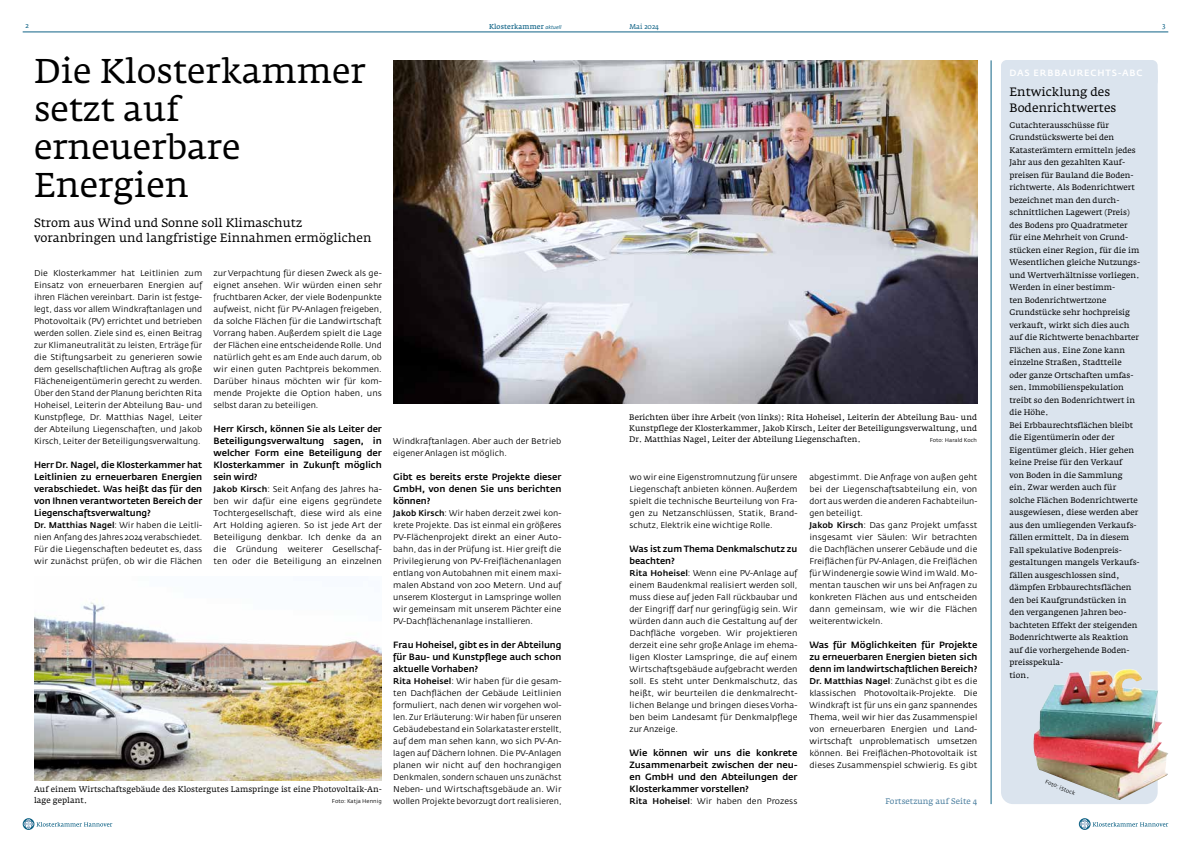
<style>
.page{position:relative;width:1191px;height:842px;background:#fff}
.page>*{position:absolute;margin:0;border:0;box-sizing:border-box;transform-origin:0 0}
.t1{font:34px/38px "Fedra Serif A";color:#000}
.t2{font:12px/15px "Fedra Serif A";color:#000}
.t3{font:500 9px/12px "Fedra Sans";letter-spacing:-.005em;color:#000;text-align:justify}
.t4{font:500 9px "Fedra Sans";letter-spacing:.1em;color:#fff}
.t5{font:8.3px/12px "Fedra Sans";letter-spacing:.005em;color:#000;text-align:justify}
.t6{font:8px/12.5px "Fedra Serif A";color:#000}
.t7{font:8px "Fedra Serif A";letter-spacing:.005em;color:#497d9e}
.t8{font:7px "Fedra Serif A";letter-spacing:.02em;color:#106386;scale:.95 1}
.t9{font:7px "Fedra Serif A";letter-spacing:.005em;color:#106386;scale:.95 1}
.t10{font:7px "Fedra Serif A";letter-spacing:.005em;color:#106386}
.t11{font:5.5px "Fedra Sans";letter-spacing:.005em;color:#000}
.s1{font-family:"Calibri";font-style:italic;font-size:6px}
.s2{font-weight:500}
</style>
<div class="page">
<hr style="left:23px;top:32px;width:1145px;height:1px;background:#106386">
<img style="left:34px;top:602px;width:348px;height:178px">
<div style="left:1001px;top:60px;width:156px;height:744px;background:#dbe4ee;border-radius:12px"></div>
<div style="left:1001px;top:60px;width:156px;height:27px;background:#dbe4ee;border-radius:6px"></div>
<img style="left:1033px;top:669px;width:135px;height:131px">
<hr style="left:990px;top:60px;width:1px;height:744px;background:#106386">
<img style="left:393px;top:60px;width:584px;height:343px">
<svg style="left:23px;top:818px;width:11px;height:12px"></svg>
<svg style="left:24px;top:819px;width:88px;height:10px"></svg>
<svg style="left:1079px;top:819px;width:89px;height:10px"></svg>
<p class="t10" style="left:26px;top:22px;width:5px">2</p>
<p class="t8" style="left:489px;top:23px;width:78px">Klosterkammer <span class="s1">aktuell</span></p>
<p class="t9" style="left:629px;top:23px;width:33px">Mai 2024</p>
<p class="t10" style="left:1162px;top:22px;width:5px">3</p>
<h1 class="t1" style="left:34px;top:52px;width:333px">Die Klosterkammer setzt auf erneuerbare<br>Energien</h1>
<h2 class="t2" style="left:34px;top:215px;width:339px">Strom aus Wind und Sonne soll Klimaschutz voranbringen und langfristige Einnahmen ermöglichen</h2>
<p class="t5" style="left:34px;top:267px;width:170px">Die Klosterkammer hat Leitlinien zum Einsatz von erneuerbaren Energien auf ihren Flächen vereinbart. Darin ist festge&shy;legt, dass vor allem Windkraftanlagen und Photovoltaik (PV) errichtet und betrieben werden sollen. Ziele sind es, einen Beitrag zur Klimaneutralität zu leisten, Erträge für die Stiftungsarbeit zu generieren sowie dem gesellschaftlichen Auftrag als große Flächeneigentümerin gerecht zu werden.<br>Über den Stand der Planung berichten Rita Hoheisel, Leiterin der Abteilung Bau- und Kunstpflege, Dr. Matthias Nagel, Leiter der Abteilung Liegenschaften, und Jakob Kirsch, Leiter der Beteiligungsverwaltung.</p>
<p class="t3" style="left:34px;top:459px;width:170px">Herr Dr. Nagel, die Klosterkammer hat Leitlinien zu erneuerbaren Energien verabschiedet. Was heißt das für den von Ihnen verantworteten Bereich der Liegenschaftsverwaltung?</p>
<p class="t5" style="left:34px;top:519px;width:170px"><span class="s2">Dr. Matthias Nagel</span>: Wir haben die Leitli&shy;nien Anfang des Jahres 2024 verabschiedet.<br>Für die Liegenschaften bedeutet es, dass wir zunächst prüfen, ob wir die Flächen</p>
<p class="t5" style="left:214px;top:267px;width:170px">zur Verpachtung für diesen Zweck als ge&shy;eignet ansehen. Wir würden einen sehr fruchtbaren Acker, der viele Bodenpunkte aufweist, nicht für PV-Anlagen freigeben, da solche Flächen für die Landwirtschaft Vorrang haben. Außerdem spielt die Lage der Flächen eine entscheidende Rolle. Und natürlich geht es am Ende auch darum, ob wir einen guten Pachtpreis bekommen.<br>Darüber hinaus möchten wir für kom&shy;mende Projekte die Option haben, uns selbst daran zu beteiligen.</p>
<p class="t3" style="left:214px;top:423px;width:170px">Herr Kirsch, können Sie als Leiter der Beteiligungsverwaltung sagen, in welcher Form eine Beteiligung der Klosterkammer in Zukunft möglich sein wird?</p>
<p class="t5" style="left:214px;top:483px;width:170px"><span class="s2">Jakob Kirsch</span>: Seit Anfang des Jahres ha&shy;ben wir dafür eine eigens gegründete Tochtergesellschaft, diese wird als eine Art Holding agieren. So ist jede Art der Beteiligung denkbar. Ich denke da an die Gründung weiterer Gesellschaf&shy;ten oder die Beteiligung an einzelnen</p>
<p class="t6" style="left:629px;top:412px;width:349px;line-height:11px;text-align:justify">Berichten über ihre Arbeit (von links): Rita Hoheisel, Leiterin der Abteilung Bau- und Kunstpflege der Klosterkammer, Jakob Kirsch, Leiter der Beteiligungsverwaltung, und Dr. Matthias Nagel, Leiter der Abteilung Liegenschaften.</p>
<p class="t5" style="left:393px;top:435px;width:170px">Windkraftanlagen. Aber auch der Betrieb eigener Anlagen ist möglich.</p>
<p class="t3" style="left:393px;top:471px;width:170px">Gibt es bereits erste Projekte dieser GmbH, von denen Sie uns berichten können?</p>
<p class="t5" style="left:393px;top:507px;width:170px"><span class="s2">Jakob Kirsch</span>: Wir haben derzeit zwei kon&shy;krete Projekte. Das ist einmal ein größeres PV-Flächenprojekt direkt an einer Auto&shy;bahn, das in der Prüfung ist. Hier greift die Privilegierung von PV-Freiflächenanlagen entlang von Autobahnen mit einem maxi&shy;malen Abstand von 200 Metern. Und auf unserem Klostergut in Lamspringe wollen wir gemeinsam mit unserem Pächter eine PV-Dachflächenanlage installieren.</p>
<p class="t3" style="left:393px;top:639px;width:170px">Frau Hoheisel, gibt es in der Abteilung für Bau- und Kunstpflege auch schon aktuelle Vorhaben?</p>
<p class="t5" style="left:393px;top:675px;width:170px"><span class="s2">Rita Hoheisel</span>: Wir haben für die gesam&shy;ten Dachflächen der Gebäude Leitlinien formuliert, nach denen wir vorgehen wol&shy;len. Zur Erläuterung: Wir haben für unseren Gebäudebestand ein Solarkataster erstellt, auf dem man sehen kann, wo sich PV-An&shy;lagen auf Dächern lohnen. Die PV-Anlagen planen wir nicht auf den hochrangigen Denkmalen, sondern schauen uns zunächst Neben- und Wirtschaftsgebäude an. Wir wollen Projekte bevorzugt dort realisieren,</p>
<p class="t11" style="left:929px;top:437px;width:49px">Foto: Harald Koch</p>
<p class="t5" style="left:629px;top:471px;width:169px">wo wir eine Eigenstromnutzung für unsere Liegenschaft anbieten können. Außerdem spielt die technische Beurteilung von Fra&shy;gen zu Netzanschlüssen, Statik, Brand&shy;schutz, Elektrik eine wichtige Rolle.</p>
<p class="t3" style="left:629px;top:543px;width:169px">Was ist zum Thema Denkmalschutz zu beachten?</p>
<p class="t5" style="left:629px;top:567px;width:169px"><span class="s2">Rita Hoheisel</span>: Wenn eine PV-Anlage auf einem Baudenkmal realisiert werden soll, muss diese auf jeden Fall rückbaubar und der Eingriff darf nur geringfügig sein. Wir würden dann auch die Gestaltung auf der Dachfläche vorgeben. Wir projektieren derzeit eine sehr große Anlage im ehema&shy;ligen Kloster Lamspringe, die auf einem Wirtschaftsgebäude aufgebracht werden soll. Es steht unter Denkmalschutz, das heißt, wir beurteilen die denkmalrecht&shy;lichen Belange und bringen dieses Vorha&shy;ben beim Landesamt für Denkmalpflege zur Anzeige.</p>
<p class="t3" style="left:629px;top:747px;width:169px">Wie können wir uns die konkrete Zusammenarbeit zwischen der neu&shy;en GmbH und den Abteilungen der Klosterkammer vorstellen?</p>
<p class="t5" style="left:629px;top:795px;width:169px"><span class="s2">Rita Hoheisel</span>: Wir haben den Prozess</p>
<p class="t5" style="left:809px;top:471px;width:169px;text-align:left">abgestimmt. Die Anfrage von außen geht bei der Liegenschaftsabteilung ein, von dort aus werden die anderen Fachabteilun&shy;gen beteiligt.<br><span class="s2">Jakob Kirsch</span>: Das ganz Projekt umfasst insgesamt vier Säulen: Wir betrachten die Dachflächen unserer Gebäude und die Freiflächen für PV-Anlagen, die Freiflächen für Windenergie sowie Wind im Wald. Mo&shy;mentan tauschen wir uns bei Anfragen zu konkreten Flächen aus und entscheiden dann gemeinsam, wie wir die Flächen weiterentwickeln.</p>
<p class="t3" style="left:809px;top:639px;width:169px">Was für Möglichkeiten für Projekte zu erneuerbaren Energien bieten sich denn im landwirtschaftlichen Bereich?</p>
<p class="t5" style="left:809px;top:675px;width:169px"><span class="s2">Dr. Matthias Nagel</span>: Zunächst gibt es die klassischen Photovoltaik-Projekte. Die Windkraft ist für uns ein ganz spannendes Thema, weil wir hier das Zusammenspiel von erneuerbaren Energien und Land&shy;wirtschaft unproblematisch umsetzen können. Bei Freiflächen-Photovoltaik ist dieses Zusammenspiel schwierig. Es gibt</p>
<p class="t6" style="left:34px;top:784px;width:349px;line-height:11px">Auf einem Wirtschaftsgebäude des Klostergutes Lamspringe ist eine Photovoltaik-An&shy;lage geplant.</p>
<p class="t11" style="left:332px;top:798px;width:51px">Foto: Katja Hennig</p>
<p class="t7" style="left:885px;top:797px;width:93px">Fortsetzung auf Seite 4</p>
<p class="t4" style="left:1009px;top:68px;width:135px">DAS ERBBAURECHTS-ABC</p>
<h2 class="t2" style="left:1009px;top:84px;width:108px;line-height:16px">Entwicklung des<br>Bodenrichtwertes</h2>
<p class="t6" style="left:1009px;top:119px;width:132px">Gutachterausschüsse für<br>Grundstückswerte bei den<br>Katasterämtern ermitteln jedes<br>Jahr aus den gezahlten Kauf&shy;preisen für Bauland die Boden&shy;richtwerte. Als Bodenrichtwert bezeichnet man den durch&shy;schnittlichen Lagewert (Preis) des Bodens pro Quadratmeter für eine Mehrheit von Grund&shy;stücken einer Region, für die im<br>Wesentlichen gleiche Nutzungs&shy;und Wertverhältnisse vorliegen.<br>Werden in einer bestimm-<br>ten Bodenrichtwertzone<br>Grundstücke sehr hochpreisig verkauft, wirkt sich dies auch auf die Richtwerte benachbarter<br>Flächen aus. Eine Zone kann einzelne Straßen, Stadtteile oder ganze Ortschaften umfas&shy;sen. Immobilienspekulation treibt so den Bodenrichtwert in die Höhe.<br>Bei Erbbaurechtsflächen bleibt die Eigentümerin oder der<br>Eigentümer gleich. Hier gehen keine Preise für den Verkauf<br>von Boden in die Sammlung ein. Zwar werden auch für solche Flächen Bodenrichtwerte ausgewiesen, diese werden aber aus den umliegenden Verkaufs&shy;fällen ermittelt. Da in diesem<br>Fall spekulative Bodenpreis&shy;gestaltungen mangels Verkaufs&shy;fällen ausgeschlossen sind, dämpfen Erbbaurechtsflächen den bei Kaufgrundstücken in den vergangenen Jahren beo&shy;bachteten Effekt der steigenden<br>Bodenrichtwerte als Reaktion auf die vorhergehende Boden&shy;preisspekula-<br>tion.</p>
<p class="t11" style="left:1046px;top:779px;width:33px;rotate:22deg">Foto: iStock</p>
</div>
